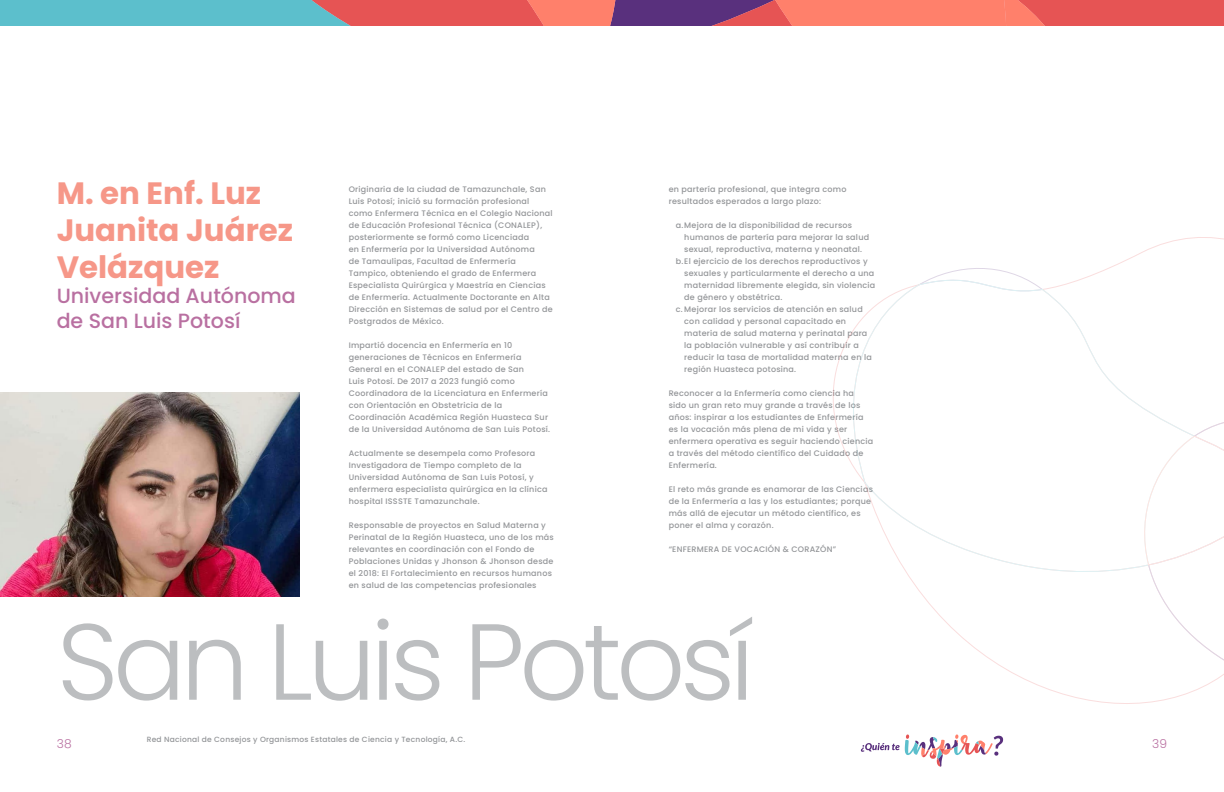
<style>
.page{position:relative;width:1224px;height:792px;background:#fff}
.page>*{position:absolute;margin:0;border:0;box-sizing:border-box;transform-origin:0 0}
.t1{font:300 107.9px "Poppins";letter-spacing:-.05em;color:#bcbec0}
.t2{font:700 30.8px/37px "Poppins";color:#f69788}
.t3{font:500 20.6px/24.7px "Poppins";color:#b970a1}
.t4{font:300 12.2px "Poppins";color:#b970a1}
.t5{font:500 8px/12px "Poppins";letter-spacing:.03em;color:#939598}
.t6{font:500 7.5px "Poppins";letter-spacing:.03em;color:#939598}
</style>
<div class="page">
<svg style="left:861px;top:734px;width:142px;height:33px"></svg>
<img style="left:0;top:392px;width:300px;height:204px">
<svg style="left:834px;top:270px;width:390px;height:434px"></svg>
<svg style="left:1135px;top:415px;width:89px;height:252px"></svg>
<svg style="left:0;top:0;width:1224px;height:26px;background:#b8787e"></svg>
<h2 class="t2" style="left:57px;top:175px;width:238px">M. en Enf. Luz<br>Juanita Juárez<br>Velázquez</h2>
<h3 class="t3" style="left:57px;top:283px;width:241px">Universidad Autónoma de San Luis Potosí</h3>
<p class="t5" style="left:349px;top:183px;width:206px">Originaria de la ciudad de Tamazunchale, San Luis Potosí; inició su formación profesional como Enfermera Técnica en el Colegio Nacional de Educación Profesional Técnica (CONALEP), posteriormente se formó como Licenciada<br>en Enfermería por la Universidad Autónoma<br>de Tamaulipas, Facultad de Enfermería Tampico, obteniendo el grado de Enfermera Especialista Quirúrgica y Maestría en Ciencias de Enfermería. Actualmente Doctorante en Alta Dirección en Sistemas de salud por el Centro de Postgrados de México.</p>
<p class="t5" style="left:349px;top:339px;width:203px">Impartió docencia en Enfermería en 10 generaciones de Técnicos en Enfermería General en el CONALEP del estado de San<br>Luis Potosí. De 2017 a 2023 fungió como Coordinadora de la Licenciatura en Enfermería con Orientación en Obstetricia de la Coordinación Académica Región Huasteca Sur de la Universidad Autónoma de San Luis Potosí.</p>
<p class="t5" style="left:349px;top:447px;width:200px">Actualmente se desempela como Profesora Investigadora de Tiempo completo de la Universidad Autónoma de San Luis Potosí, y enfermera especialista quirúrgica en la clínica hospital ISSSTE Tamazunchale.</p>
<p class="t5" style="left:349px;top:519px;width:207px">Responsable de proyectos en Salud Materna y Perinatal de la Región Huasteca, uno de los más relevantes en coordinación con el Fondo de Poblaciones Unidas y Jhonson &amp; Jhonson desde el 2018: El Fortalecimiento en recursos humanos en salud de las competencias profesionales</p>
<p class="t5" style="left:669px;top:183px;width:179px">en partería profesional, que integra como resultados esperados a largo plazo:</p>
<p class="t5" style="left:676px;top:219px;width:178px">a.Mejora de la disponibilidad de recursos</p>
<p class="t5" style="left:684px;top:231px;width:186px">humanos de partería para mejorar la salud</p>
<p class="t5" style="left:684px;top:243px;width:179px">sexual, reproductiva, materna y neonatal.</p>
<p class="t5" style="left:676px;top:255px;width:193px">b.El ejercicio de los derechos reproductivos y</p>
<p class="t5" style="left:684px;top:267px;width:192px">sexuales y particularmente el derecho a una</p>
<p class="t5" style="left:684px;top:279px;width:193px">maternidad libremente elegida, sin violencia</p>
<p class="t5" style="left:684px;top:291px;width:100px">de género y obstétrica.</p>
<p class="t5" style="left:676px;top:303px;width:189px">c. Mejorar los servicios de atención en salud</p>
<p class="t5" style="left:684px;top:315px;width:163px">con calidad y personal capacitado en</p>
<p class="t5" style="left:684px;top:327px;width:185px">materia de salud materna y perinatal para</p>
<p class="t5" style="left:684px;top:339px;width:176px">la población vulnerable y así contribuir a</p>
<p class="t5" style="left:684px;top:351px;width:189px">reducir la tasa de mortalidad materna en la</p>
<p class="t5" style="left:684px;top:363px;width:113px">región Huasteca potosina.</p>
<p class="t5" style="left:669px;top:387px;width:206px">Reconocer a la Enfermería como ciencia ha sido un gran reto muy grande a través de los años: inspirar a los estudiantes de Enfermería es la vocación más plena de mi vida y ser enfermera operativa es seguir haciendo ciencia a través del método científico del Cuidado de Enfermería.</p>
<p class="t5" style="left:669px;top:483px;width:206px">El reto más grande es enamorar de las Ciencias de la Enfermería a las y los estudiantes; porque más allá de ejecutar un método científico, es poner el alma y corazón.</p>
<p class="t5" style="left:669px;top:543px;width:169px">“ENFERMERA DE VOCACIÓN &amp; CORAZÓN”</p>
<h1 class="t1" style="left:57px;top:599px;width:699px">San Luis Potosí</h1>
<p class="t6" style="left:147px;top:735px;width:320px">Red Nacional de Consejos y Organismos Estatales de Ciencia y Tecnología, A.C.</p>
<h3 class="t4" style="left:57px;top:737px;width:17px">38</h3>
<h3 class="t4" style="left:1152px;top:737px;width:17px">39</h3>
</div>
